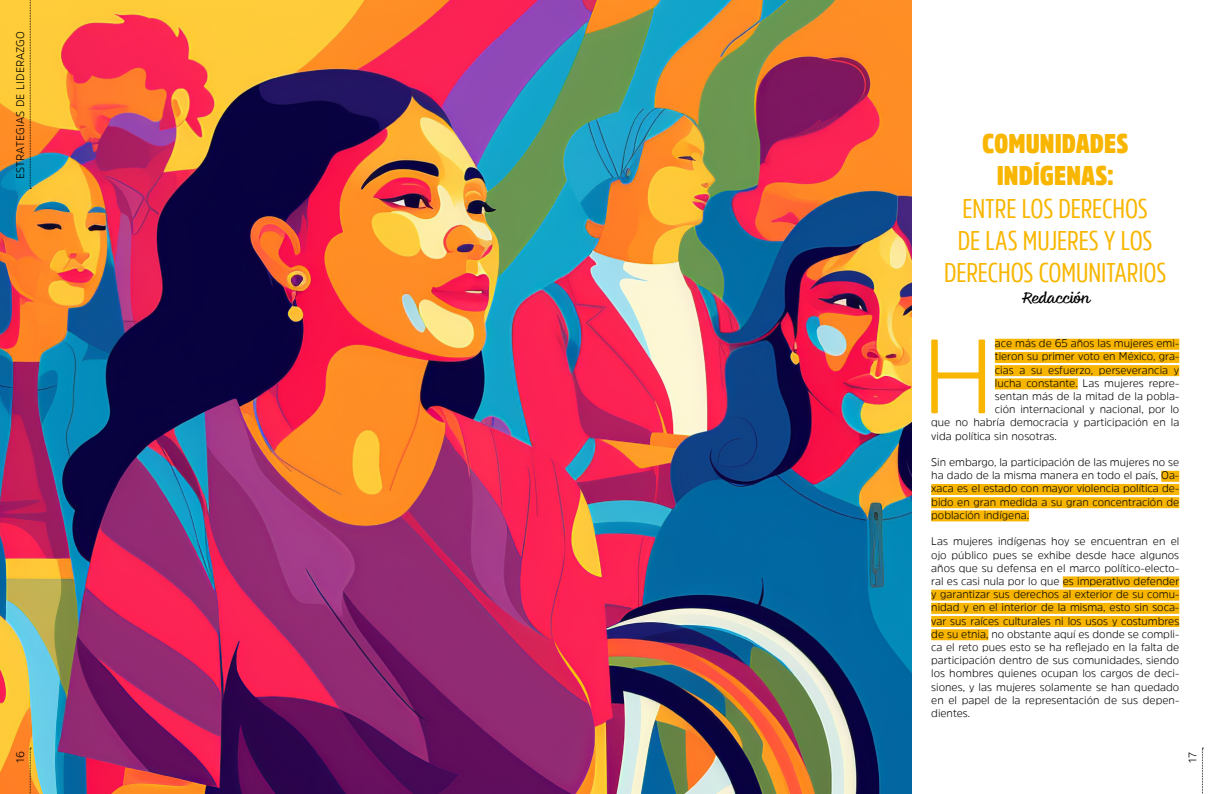
<style>
.page{position:relative;width:1219px;height:794px;background:#fff}
.page>*{position:absolute;margin:0;border:0;box-sizing:border-box;transform-origin:0 0}
.t1{font:300 105.2px "Amsi Pro";color:#f8b600}
.t2{font:27px/32.4px "Amsi Pro Cond";letter-spacing:-.005em;color:#f8b600;text-align:center}
.t3{font:900 27px/32.4px "Amsi Pro Cond";letter-spacing:.005em;color:#f8b600;text-align:center}
.t4{font:15px "Feltro Eroded";color:#000}
.t5{font:300 11px/13.2px "Amsi Pro";color:#000;text-align:justify}
.t6{font:300 11px "Amsi Pro";letter-spacing:.02em;color:#000}
</style>
<div class="page">
<img style="left:0;top:0;width:911px;height:794px">
<svg style="left:30px;top:0;width:1px;height:189px"></svg>
<div style="left:995px;top:339px;width:184px;height:11px;background:#f7b500"></div>
<div style="left:995px;top:352px;width:184px;height:11px;background:#f7b500"></div>
<div style="left:995px;top:365px;width:184px;height:11px;background:#f7b500"></div>
<div style="left:995px;top:378px;width:83px;height:11px;background:#f7b500"></div>
<div style="left:1161px;top:471px;width:18px;height:11px;background:#f7b500"></div>
<div style="left:931px;top:484px;width:248px;height:11px;background:#f7b500"></div>
<div style="left:931px;top:497px;width:248px;height:11px;background:#f7b500"></div>
<div style="left:931px;top:510px;width:98px;height:11px;background:#f7b500"></div>
<div style="left:1063px;top:576px;width:116px;height:11px;background:#f7b500"></div>
<div style="left:931px;top:589px;width:248px;height:11px;background:#f7b500"></div>
<div style="left:931px;top:603px;width:248px;height:11px;background:#f7b500"></div>
<div style="left:931px;top:616px;width:248px;height:11px;background:#f7b500"></div>
<div style="left:931px;top:629px;width:57px;height:11px;background:#f7b500"></div>
<svg style="left:30px;top:748px;width:1px;height:46px"></svg>
<svg style="left:1202px;top:748px;width:1px;height:46px"></svg>
<p class="t6" style="left:13px;top:179px;width:150px;rotate:-90deg">ESTRATEGIAS DE LIDERAZGO</p>
<h2 class="t3" style="left:982px;top:126px;width:148px">COMUNIDADES<br>INDÍGENAS:</h2>
<h2 class="t2" style="left:944px;top:191px;width:224px">ENTRE LOS DERECHOS<br>DE LAS MUJERES Y LOS<br>DERECHOS COMUNITARIOS</h2>
<h3 class="t4" style="left:1021px;top:288px;width:69px">Redacción</h3>
<h1 class="t1" style="left:921px;top:303px;width:75px">H</h1>
<p class="t5" style="left:995px;top:336px;width:186px">ace más de 65 años las mujeres emi-</p>
<p class="t5" style="left:995px;top:350px;width:186px">tieron su primer voto en México, gra-</p>
<p class="t5" style="left:995px;top:363px;width:186px">cias a su esfuerzo, perseverancia y</p>
<p class="t5" style="left:995px;top:376px;width:186px">lucha constante. Las mujeres repre-</p>
<p class="t5" style="left:995px;top:389px;width:186px">sentan más de la mitad de la pobla-</p>
<p class="t5" style="left:995px;top:402px;width:186px">ción internacional y nacional, por lo</p>
<p class="t5" style="left:931px;top:416px;width:250px">que no habría democracia y participación en la</p>
<p class="t5" style="left:931px;top:429px;width:127px">vida política sin nosotras.</p>
<p class="t5" style="left:931px;top:455px;width:250px">Sin embargo, la participación de las mujeres no se ha dado de la misma manera en todo el país, Oa&shy;xaca es el estado con mayor violencia política de&shy;bido en gran medida a su gran concentración de población indígena.</p>
<p class="t5" style="left:931px;top:534px;width:250px">Las mujeres indígenas hoy se encuentran en el ojo público pues se exhibe desde hace algunos años que su defensa en el marco político-electo&shy;ral es casi nula por lo que es imperativo defender y garantizar sus derechos al exterior de su comu&shy;nidad y en el interior de la misma, esto sin soca&shy;var sus raíces culturales ni los usos y costumbres de su etnia, no obstante aquí es donde se compli&shy;ca el reto pues esto se ha reflejado en la falta de participación dentro de sus comunidades, siendo los hombres quienes ocupan los cargos de deci&shy;siones, y las mujeres solamente se han quedado en el papel de la representación de sus depen&shy;dientes.</p>
<p class="t5" style="left:13px;top:762px;width:13px;rotate:-90deg">16</p>
<p class="t5" style="left:1186px;top:762px;width:12px;rotate:-90deg">17</p>
</div>
